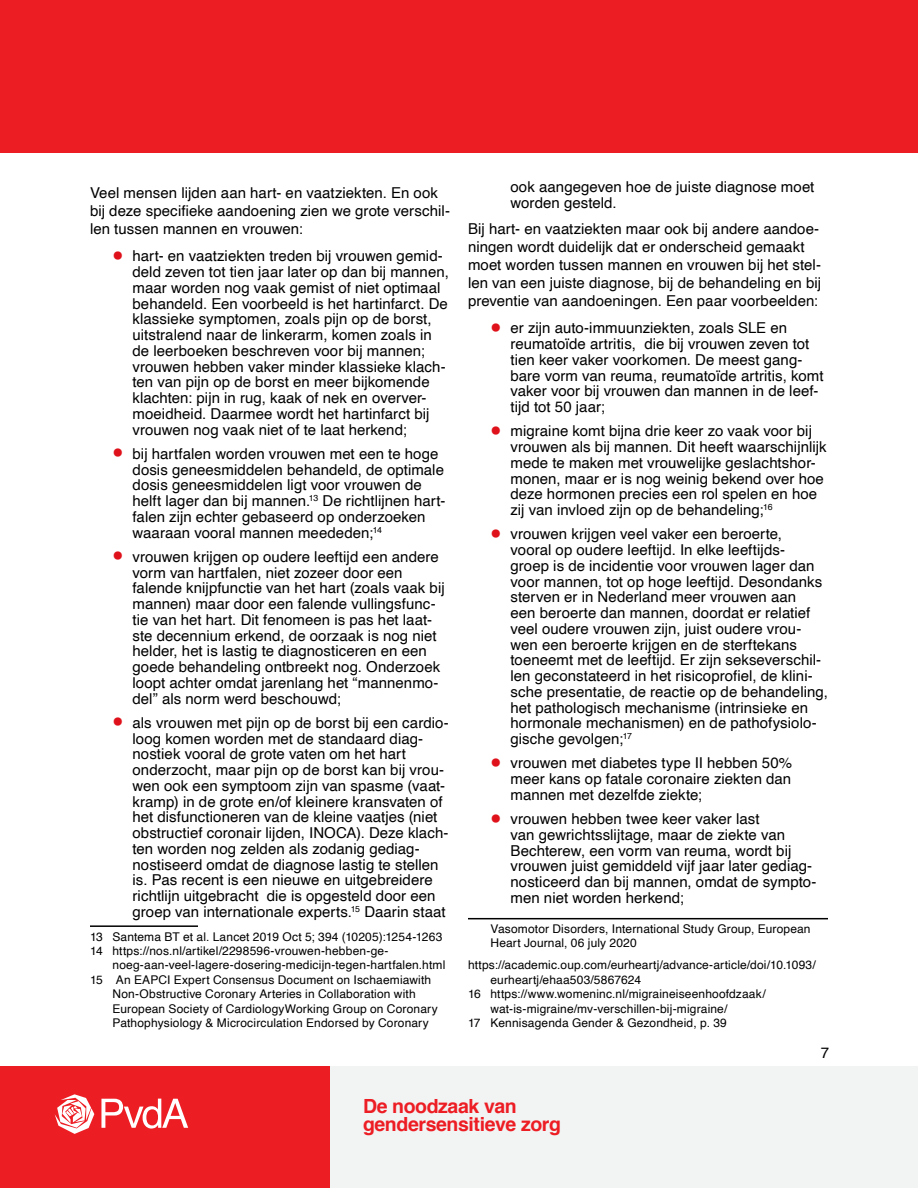
<style>
.page{position:relative;width:918px;height:1188px;background:#fff}
.page>*{position:absolute;margin:0;border:0;box-sizing:border-box;transform-origin:0 0}
.t1{font:700 19.5px/18px "Helvetica";letter-spacing:-.02em;color:#ed1d24}
.Body_Text_-_2pt_Spac{font:15px/15.8px "Helvetica";letter-spacing:.005em;color:#000}
.Footnote{font:12px/14.4px "Helvetica";letter-spacing:.01em;color:#000}
.s1{font-size:37.5px;color:#df111a}
</style>
<div class="page">
<div style="left:330px;top:1066px;width:588px;height:122px;background:#f2f3f3"></div>
<div style="left:0;top:0;width:918px;height:153px;background:#ed1d24"></div>
<div style="left:0;top:1066px;width:330px;height:122px;background:#ed1d24"></div>
<svg style="left:101px;top:1099px;width:87px;height:30px"></svg>
<svg style="left:55px;top:1094px;width:39px;height:40px"></svg>
<hr style="left:90px;top:925px;width:108px;height:2px;background:#000">
<hr style="left:468px;top:918px;width:360px;height:1px;background:#000">
<p class="Body_Text_-_2pt_Spac" style="left:90px;top:184px;width:361px;line-height:18px">Veel mensen lijden aan hart- en vaatziekten. En ook bij deze specifieke aandoening zien we grote verschil&shy;len tussen mannen en vrouwen:</p>
<p class="Body_Text_-_2pt_Spac" style="left:133px;top:249px;width:318px;text-indent:-21px"><span class="s1">•</span> hart- en vaatziekten treden bij vrouwen gemid&shy;deld zeven tot tien jaar later op dan bij mannen, maar worden nog vaak gemist of niet optimaal behandeld. Een voorbeeld is het hartinfarct. De klassieke symptomen, zoals pijn op de borst, uitstralend naar de linkerarm, komen zoals in de leerboeken beschreven voor bij mannen; vrouwen hebben vaker minder klassieke klach&shy;ten van pijn op de borst en meer bijkomende klachten: pijn in rug, kaak of nek en overver&shy;moeidheid. Daarmee wordt het hartinfarct bij vrouwen nog vaak niet of te laat herkend;</p>
<p class="Body_Text_-_2pt_Spac" style="left:133px;top:446px;width:314px;text-indent:-21px"><span class="s1">•</span> bij hartfalen worden vrouwen met een te hoge dosis geneesmiddelen behandeld, de optimale dosis geneesmiddelen ligt voor vrouwen de helft lager dan bij mannen.<sup>13</sup> De richtlijnen hart&shy;falen zijn echter gebaseerd op onderzoeken waaraan vooral mannen meededen;<sup>14</sup></p>
<p class="Body_Text_-_2pt_Spac" style="left:133px;top:549px;width:314px;text-indent:-21px"><span class="s1">•</span> vrouwen krijgen op oudere leeftijd een andere vorm van hartfalen, niet zozeer door een falende knijpfunctie van het hart (zoals vaak bij mannen) maar door een falende vullingsfunc&shy;tie van het hart. Dit fenomeen is pas het laat&shy;ste decennium erkend, de oorzaak is nog niet helder, het is lastig te diagnosticeren en een goede behandeling ontbreekt nog. Onderzoek loopt achter omdat jarenlang het “mannenmo&shy;del” als norm werd beschouwd;</p>
<p class="Body_Text_-_2pt_Spac" style="left:133px;top:715px;width:318px;text-indent:-21px"><span class="s1">•</span> als vrouwen met pijn op de borst bij een cardio&shy;loog komen worden met de standaard diag&shy;nostiek vooral de grote vaten om het hart onderzocht, maar pijn op de borst kan bij vrou&shy;wen ook een symptoom zijn van spasme (vaat&shy;kramp) in de grote en/of kleinere kransvaten of het disfunctioneren van de kleine vaatjes (niet obstructief coronair lijden, INOCA). Deze klach&shy;ten worden nog zelden als zodanig gediag&shy;nostiseerd omdat de diagnose lastig te stellen is. Pas recent is een nieuwe en uitgebreidere richtlijn uitgebracht die is opgesteld door een groep van internationale experts.<sup>15</sup> Daarin staat</p>
<p class="Footnote" style="left:90px;top:930px;width:354px">13 Santema BT et al. Lancet 2019 Oct 5; 394 (10205):1254-1263</p>
<p class="Footnote" style="left:112px;top:944px;width:334px;text-indent:-22px">14 https://nos.nl/artikel/2298596-vrouwen-hebben-ge&shy;noeg-aan-veel-lagere-dosering-medicijn-tegen-hartfalen.html</p>
<p class="Footnote" style="left:112px;top:973px;width:327px;text-indent:-22px">15 An EAPCI Expert Consensus Document on Ischaemiawith Non-Obstructive Coronary Arteries in Collaboration with European Society of CardiologyWorking Group on Coronary Pathophysiology &amp; Microcirculation Endorsed by Coronary</p>
<p class="Body_Text_-_2pt_Spac" style="left:511px;top:180px;width:305px">ook aangegeven hoe de juiste diagnose moet worden gesteld.</p>
<p class="Body_Text_-_2pt_Spac" style="left:468px;top:220px;width:355px;line-height:18px">Bij hart- en vaatziekten maar ook bij andere aandoe&shy;ningen wordt duidelijk dat er onderscheid gemaakt moet worden tussen mannen en vrouwen bij het stel&shy;len van een juiste diagnose, bij de behandeling en bij preventie van aandoeningen. Een paar voorbeelden:</p>
<p class="Body_Text_-_2pt_Spac" style="left:511px;top:321px;width:314px;text-indent:-21px"><span class="s1">•</span> er zijn auto-immuunziekten, zoals SLE en reumatoïde artritis, die bij vrouwen zeven tot tien keer vaker voorkomen. De meest gang&shy;bare vorm van reuma, reumatoïde artritis, komt vaker voor bij vrouwen dan mannen in de leef&shy;tijd tot 50 jaar;</p>
<p class="Body_Text_-_2pt_Spac" style="left:511px;top:424px;width:318px;text-indent:-21px"><span class="s1">•</span> migraine komt bijna drie keer zo vaak voor bij vrouwen als bij mannen. Dit heeft waarschijnlijk mede te maken met vrouwelijke geslachtshor&shy;monen, maar er is nog weinig bekend over hoe deze hormonen precies een rol spelen en hoe zij van invloed zijn op de behandeling;<sup>16</sup></p>
<p class="Body_Text_-_2pt_Spac" style="left:511px;top:527px;width:319px;text-indent:-21px"><span class="s1">•</span> vrouwen krijgen veel vaker een beroerte,<br>vooral op oudere leeftijd. In elke leeftijds-<br>groep is de incidentie voor vrouwen lager dan voor mannen, tot op hoge leeftijd. Desondanks sterven er in Nederland meer vrouwen aan<br>een beroerte dan mannen, doordat er relatief veel oudere vrouwen zijn, juist oudere vrou&shy;wen een beroerte krijgen en de sterftekans toeneemt met de leeftijd. Er zijn sekseverschil&shy;len geconstateerd in het risicoprofiel, de klini&shy;sche presentatie, de reactie op de behandeling, het pathologisch mechanisme (intrinsieke en hormonale mechanismen) en de pathofysiolo&shy;gische gevolgen;<sup>17</sup></p>
<p class="Body_Text_-_2pt_Spac" style="left:511px;top:756px;width:283px;text-align:justify;text-indent:-21px"><span class="s1">•</span> vrouwen met diabetes type II hebben 50% meer kans op fatale coronaire ziekten dan mannen met dezelfde ziekte;</p>
<p class="Body_Text_-_2pt_Spac" style="left:511px;top:811px;width:308px;text-indent:-21px"><span class="s1">•</span> vrouwen hebben twee keer vaker last<br>van gewrichtsslijtage, maar de ziekte van Bechterew, een vorm van reuma, wordt bij vrouwen juist gemiddeld vijf jaar later gediag&shy;nosticeerd dan bij mannen, omdat de sympto&shy;men niet worden herkend;</p>
<p class="Footnote" style="left:490px;top:922px;width:322px">Vasomotor Disorders, International Study Group, European<br>Heart Journal, 06 july 2020</p>
<p class="Footnote" style="left:490px;top:958px;width:327px;text-indent:-22px">https://academic.oup.com/eurheartj/advance-article/doi/10.1093/ eurheartj/ehaa503/5867624</p>
<p class="Footnote" style="left:490px;top:987px;width:277px;text-indent:-22px">16 https://www.womeninc.nl/migraineiseenhoofdzaak/ wat-is-migraine/mv-verschillen-bij-migraine/</p>
<p class="Footnote" style="left:468px;top:1016px;width:260px">17 Kennisagenda Gender &amp; Gezondheid, p. 39</p>
<p class="Body_Text_-_2pt_Spac" style="left:821px;top:1045px;width:10px">7</p>
<h1 class="t1" style="left:363px;top:1097px;width:200px">De noodzaak van gendersensitieve zorg</h1>
</div>
